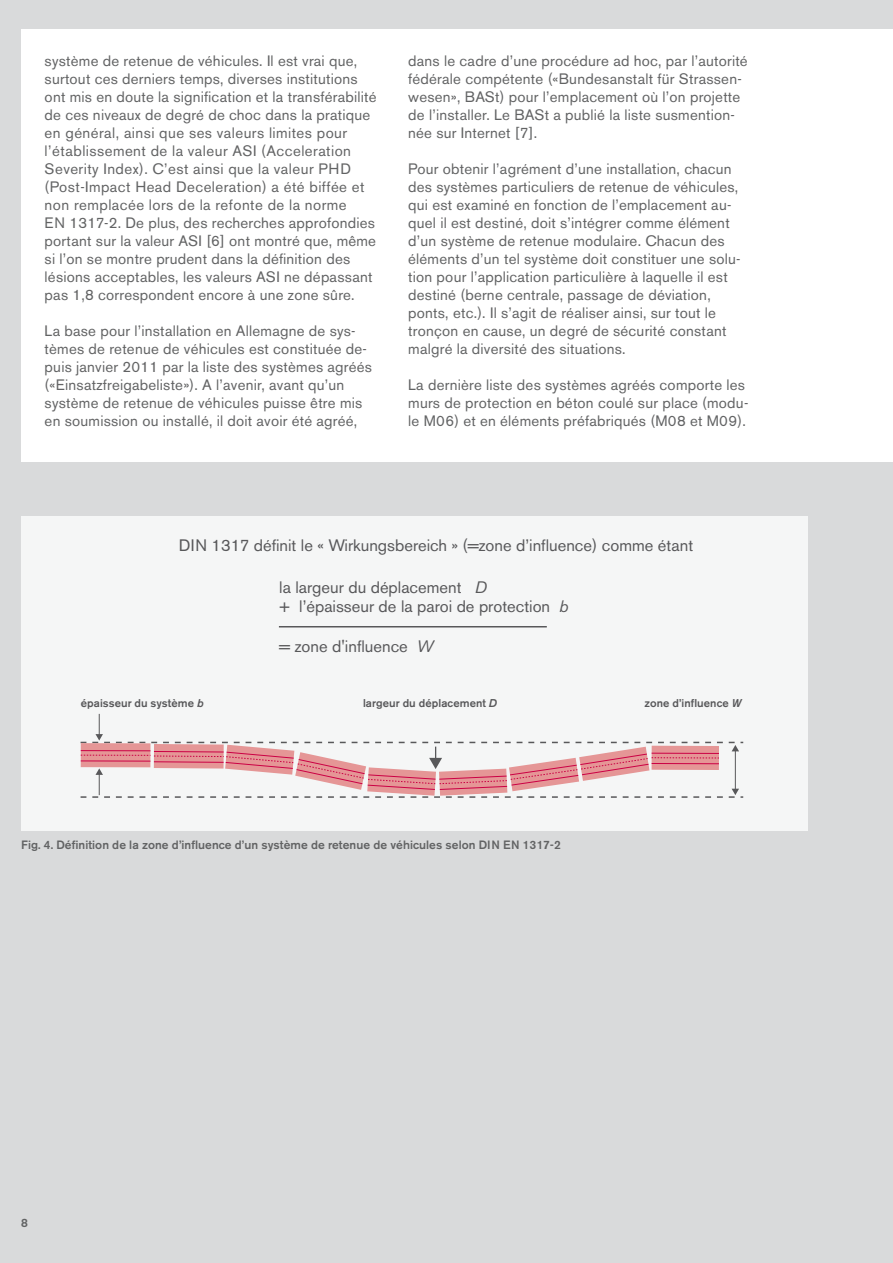
<style>
.page{position:relative;width:893px;height:1263px;background:#d9dadb}
.page>*{position:absolute;margin:0;border:0;box-sizing:border-box;transform-origin:0 0}
.t1{font:16.5px/19.8px "Akzidenz Grotesk BE";color:#58585a}
.t2{font:15px/18px "Akzidenz Grotesk BE";letter-spacing:.015em;color:#626364}
.t3{font:500 12px "Akzidenz Grotesk BE";letter-spacing:.005em;color:#626364}
.t4{font:500 11.25px "Akzidenz Grotesk BE";letter-spacing:.01em;color:#58585a}
.s1{font-style:italic}
</style>
<div class="page">
<div style="left:21px;top:30px;width:872px;height:432px;background:#fff"></div>
<div style="left:21px;top:516px;width:787px;height:314px;background:#f5f6f6"></div>
<hr style="left:279px;top:626px;width:268px;height:1px;background:#58585a">
<svg style="left:81px;top:714px;width:662px;height:84px"></svg>
<hr style="left:652px;top:753px;width:67px;height:1px;background:#cb0044">
<hr style="left:652px;top:763px;width:67px;height:1px;background:#cb0044">
<p class="t2" style="left:45px;top:52px;width:333px">système de retenue de véhicules. Il est vrai que, surtout ces derniers temps, diverses institutions ont mis en doute la signification et la transférabilité de ces niveaux de degré de choc dans la pratique en général, ainsi que ses valeurs limites pour l’établissement de la valeur ASI (Acceleration Severity Index). C’est ainsi que la valeur PHD (Post-Impact Head Deceleration) a été biffée et non remplacée lors de la refonte de la norme<br>EN 1317-2. De plus, des recherches approfondies portant sur la valeur ASI [6] ont montré que, même si l’on se montre prudent dans la définition des lésions acceptables, les valeurs ASI ne dépassant pas 1,8 correspondent encore à une zone sûre.</p>
<p class="t2" style="left:45px;top:322px;width:329px">La base pour l’installation en Allemagne de sys&shy;tèmes de retenue de véhicules est constituée de&shy;puis janvier 2011 par la liste des systèmes agréés («Einsatzfreigabeliste»). A l’avenir, avant qu’un système de retenue de véhicules puisse être mis en soumission ou installé, il doit avoir été agréé,</p>
<p class="t2" style="left:408px;top:52px;width:341px">dans le cadre d’une procédure ad hoc, par l’autorité fédérale compétente («Bundesanstalt für Strassen&shy;wesen», BASt) pour l’emplacement où l’on projette de l’installer. Le BASt a publié la liste susmention&shy;née sur Internet [7].</p>
<p class="t2" style="left:408px;top:160px;width:334px">Pour obtenir l’agrément d’une installation, chacun des systèmes particuliers de retenue de véhicules, qui est examiné en fonction de l’emplacement au&shy;quel il est destiné, doit s’intégrer comme élément d’un système de retenue modulaire. Chacun des éléments d’un tel système doit constituer une solu&shy;tion pour l’application particulière à laquelle il est destiné (berne centrale, passage de déviation, ponts, etc.). Il s’agit de réaliser ainsi, sur tout le tronçon en cause, un degré de sécurité constant malgré la diversité des situations.</p>
<p class="t2" style="left:408px;top:376px;width:342px">La dernière liste des systèmes agréés comporte les murs de protection en béton coulé sur place (modu&shy;le M06) et en éléments préfabriqués (M08 et M09).</p>
<p class="t1" style="left:179px;top:536px;width:516px">DIN 1317 définit le « Wirkungsbereich » (=zone d’influence) comme étant</p>
<p class="t1" style="left:279px;top:577px;width:291px">la largeur du déplacement <span class="s1">D<br></span>+ l’épaisseur de la paroi de protection <span class="s1">b</span></p>
<p class="t1" style="left:279px;top:636px;width:156px">= zone d'influence <span class="s1">W</span></p>
<p class="t4" style="left:81px;top:696px;width:124px">épaisseur du système <span class="s1">b</span></p>
<p class="t4" style="left:363px;top:696px;width:136px">largeur du déplacement <span class="s1">D</span></p>
<p class="t4" style="left:645px;top:696px;width:98px">zone d’influence <span class="s1">W</span></p>
<p class="t3" style="left:21px;top:837px;width:541px">Fig. 4. Définition de la zone d’influence d’un système de retenue de véhicules selon DIN EN 1317-2</p>
<p class="t3" style="left:21px;top:1216px;width:8px">8</p>
</div>
